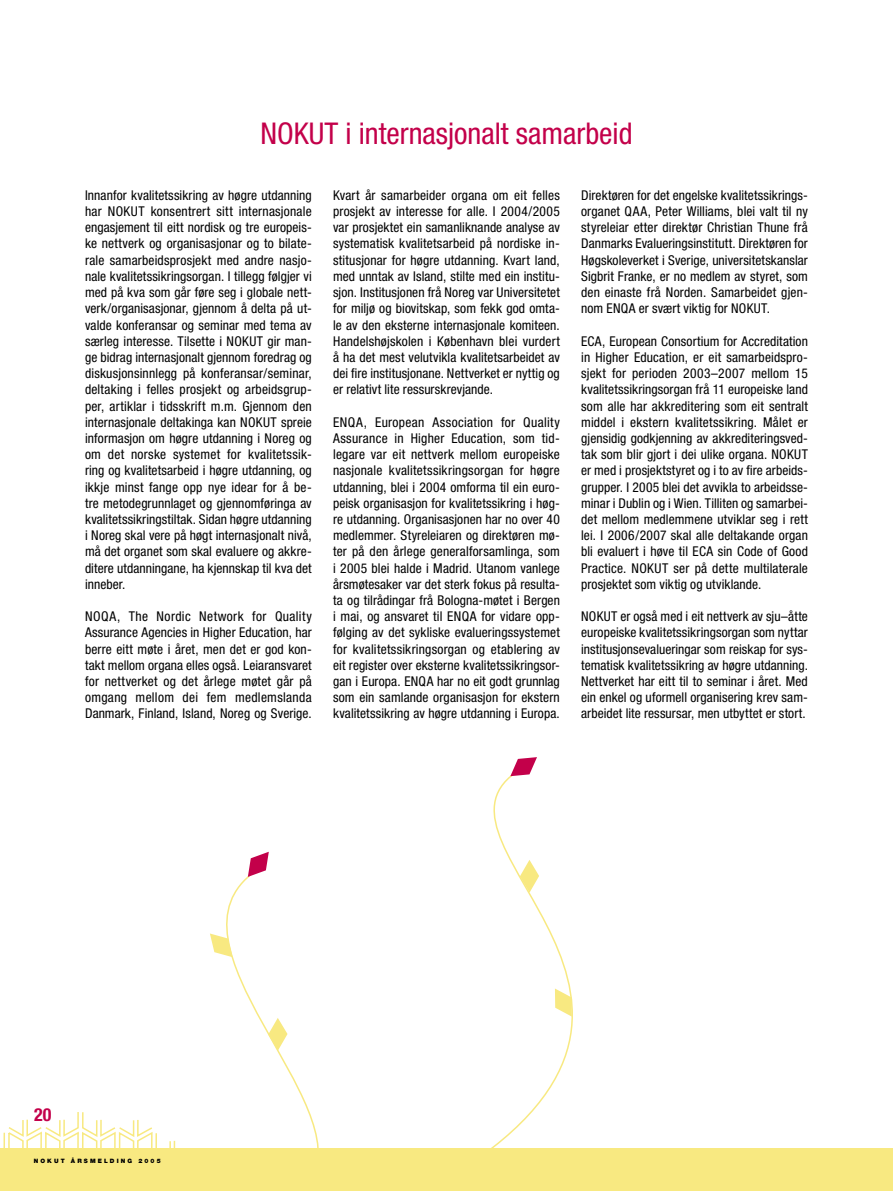
<style>
.page{position:relative;width:893px;height:1191px;background:#fff}
.page>*{position:absolute;margin:0;border:0;box-sizing:border-box;transform-origin:0 0}
.t1{font:condensed 30px "Helvetica Neue";color:#c3004a}
.t2{font:700 condensed 18px "Helvetica Neue";color:#c3004a}
.t3{font:condensed 13.5px/16.2px "Helvetica Neue";letter-spacing:.005em;color:#000;text-align:justify}
.t4{font:900 6px "Helvetica Neue";letter-spacing:.35em;color:#000}
</style>
<div class="page">
<div style="left:0;top:1148px;width:893px;height:43px;background:#f8e981"></div>
<svg style="left:3px;top:1112px;width:150px;height:36px"></svg>
<svg style="left:155px;top:876px;width:164px;height:272px"></svg>
<svg style="left:491px;top:776px;width:82px;height:372px"></svg>
<svg style="left:248px;top:851px;width:21px;height:26px"></svg>
<svg style="left:510px;top:757px;width:27px;height:19px"></svg>
<svg style="left:520px;top:860px;width:19px;height:32px"></svg>
<svg style="left:555px;top:988px;width:17px;height:28px"></svg>
<svg style="left:210px;top:933px;width:23px;height:24px"></svg>
<svg style="left:268px;top:1017px;width:19px;height:33px"></svg>
<h1 class="t1" style="left:260px;top:116px;width:374px">NOKUT i internasjonalt samarbeid</h1>
<p class="t3" style="left:85px;top:187px;width:228px">Innanfor kvalitetssikring av høgre utdanning har NOKUT konsentrert sitt internasjonale engasjement til eitt nordisk og tre europeis&shy;ke nettverk og organisasjonar og to bilate&shy;rale samarbeidsprosjekt med andre nasjo&shy;nale kvalitetssikringsorgan. I tillegg følgjer vi med på kva som går føre seg i globale nett&shy;verk/organisasjonar, gjennom å delta på ut&shy;valde konferansar og seminar med tema av særleg interesse. Tilsette i NOKUT gir man&shy;ge bidrag internasjonalt gjennom foredrag og diskusjonsinnlegg på konferansar/seminar, deltaking i felles prosjekt og arbeidsgrup&shy;per, artiklar i tidsskrift m.m. Gjennom den internasjonale deltakinga kan NOKUT spreie informasjon om høgre utdanning i Noreg og om det norske systemet for kvalitetssik&shy;ring og kvalitetsarbeid i høgre utdanning, og ikkje minst fange opp nye idear for å be&shy;tre metodegrunnlaget og gjennomføringa av kvalitetssikringstiltak. Sidan høgre utdanning i Noreg skal vere på høgt internasjonalt nivå, må det organet som skal evaluere og akkre&shy;ditere utdanningane, ha kjennskap til kva det inneber.</p>
<p class="t3" style="left:85px;top:608px;width:228px">NOQA, The Nordic Network for Quality Assurance Agencies in Higher Education, har berre eitt møte i året, men det er god kon&shy;takt mellom organa elles også. Leiaransvaret for nettverket og det årlege møtet går på omgang mellom dei fem medlemslanda Danmark, Finland, Island, Noreg og Sverige.</p>
<p class="t3" style="left:333px;top:187px;width:228px">Kvart år samarbeider organa om eit felles prosjekt av interesse for alle. I 2004/2005 var prosjektet ein samanliknande analyse av systematisk kvalitetsarbeid på nordiske in&shy;stitusjonar for høgre utdanning. Kvart land, med unntak av Island, stilte med ein institu&shy;sjon. Institusjonen frå Noreg var Universitetet for miljø og biovitskap, som fekk god omta&shy;le av den eksterne internasjonale komiteen.<br>Handelshøjskolen i København blei vurdert å ha det mest velutvikla kvalitetsarbeidet av dei fire institusjonane. Nettverket er nyttig og er relativt lite ressurskrevjande.</p>
<p class="t3" style="left:333px;top:414px;width:228px">ENQA, European Association for Quality Assurance in Higher Education, som tid&shy;legare var eit nettverk mellom europeiske nasjonale kvalitetssikringsorgan for høgre utdanning, blei i 2004 omforma til ein euro&shy;peisk organisasjon for kvalitetssikring i høg&shy;re utdanning. Organisasjonen har no over 40 medlemmer. Styreleiaren og direktøren mø&shy;ter på den årlege generalforsamlinga, som i 2005 blei halde i Madrid. Utanom vanlege årsmøtesaker var det sterk fokus på resulta&shy;ta og tilrådingar frå Bologna-møtet i Bergen i mai, og ansvaret til ENQA for vidare opp&shy;følging av det sykliske evalueringssystemet for kvalitetssikringsorgan og etablering av eit register over eksterne kvalitetssikringsor&shy;gan i Europa. ENQA har no eit godt grunnlag som ein samlande organisasjon for ekstern kvalitetssikring av høgre utdanning i Europa.</p>
<p class="t3" style="left:581px;top:187px;width:228px">Direktøren for det engelske kvalitetssikrings&shy;organet QAA, Peter Williams, blei valt til ny styreleiar etter direktør Christian Thune frå Danmarks Evalueringsinstitutt. Direktøren for Høgskoleverket i Sverige, universitetskanslar Sigbrit Franke, er no medlem av styret, som den einaste frå Norden. Samarbeidet gjen&shy;nom ENQA er svært viktig for NOKUT.</p>
<p class="t3" style="left:581px;top:333px;width:228px">ECA, European Consortium for Accreditation in Higher Education, er eit samarbeidspro&shy;sjekt for perioden 2003–2007 mellom 15 kvalitetssikringsorgan frå 11 europeiske land som alle har akkreditering som eit sentralt middel i ekstern kvalitetssikring. Målet er gjensidig godkjenning av akkrediteringsved&shy;tak som blir gjort i dei ulike organa. NOKUT er med i prosjektstyret og i to av fire arbeids&shy;grupper. I 2005 blei det avvikla to arbeidsse&shy;minar i Dublin og i Wien. Tilliten og samarbei&shy;det mellom medlemmene utviklar seg i rett lei. I 2006/2007 skal alle deltakande organ bli evaluert i høve til ECA sin Code of Good Practice. NOKUT ser på dette multilaterale prosjektet som viktig og utviklande.</p>
<p class="t3" style="left:581px;top:608px;width:228px">NOKUT er også med i eit nettverk av sju–åtte europeiske kvalitetssikringsorgan som nyttar institusjonsevalueringar som reiskap for sys&shy;tematisk kvalitetssikring av høgre utdanning.<br>Nettverket har eitt til to seminar i året. Med ein enkel og uformell organisering krev sam&shy;arbeidet lite ressursar, men utbyttet er stort.</p>
<h2 class="t2" style="left:34px;top:1103px;width:19px">20</h2>
<p class="t4" style="left:34px;top:1157px;width:128px">NOKUT ÅRSMELDING 2005</p>
</div>
